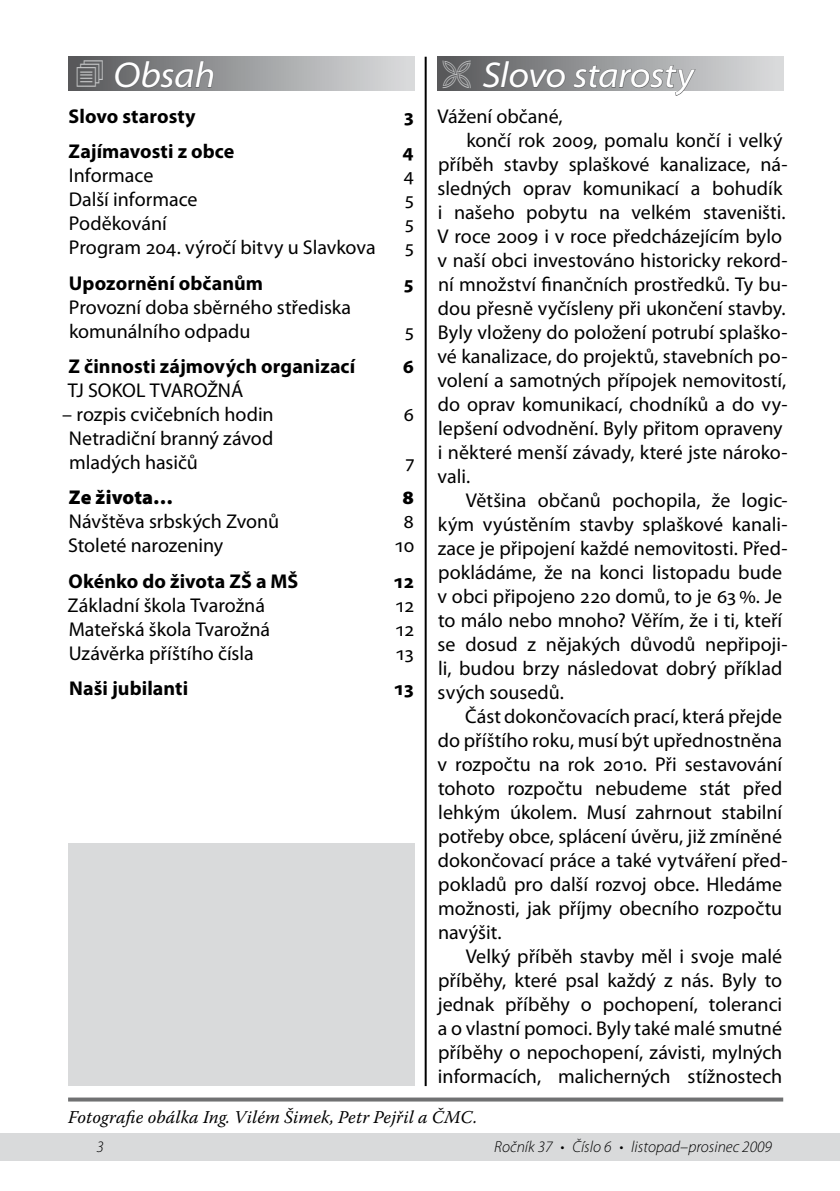
<style>
.page{position:relative;width:840px;height:1191px;background:#fff}
.page>*{position:absolute;margin:0;border:0;box-sizing:border-box;transform-origin:0 0}
.t1{font:italic semi-expanded 36px "Myriad Pro";letter-spacing:-.015em;color:#fff}
.t2{font:20px/24px "Myriad Pro";color:#000}
.t3{font:700 20px "Myriad Pro";letter-spacing:.005em;color:#000}
.t4{font:900 20px "Myriad Pro";letter-spacing:.005em;color:#000}
.t5{font:italic 18px "Warnock Pro";letter-spacing:.005em;color:#000}
.t6{font:italic 300 16px "Myriad Pro";color:#000}
</style>
<div class="page">
<div style="left:0;top:1133px;width:839px;height:28px;background:#d9dadb"></div>
<svg style="left:68px;top:1097px;width:714px;height:4px;background:#838485"></svg>
<div style="left:437px;top:57px;width:345px;height:34px;background:linear-gradient(to right,#57585a,#dddee0)"></div>
<svg style="left:481px;top:60px;width:84px;height:29px;background:#747577"></svg>
<svg style="left:572px;top:64px;width:124px;height:32px;background:#a7a8aa"></svg>
<div style="left:68px;top:57px;width:346px;height:34px;background:linear-gradient(to right,#57585a,#dddee0)"></div>
<svg style="left:114px;top:60px;width:100px;height:29px;background:#77787a"></svg>
<hr style="left:424px;top:57px;width:2px;height:1029px;background:#000">
<div style="left:68px;top:843px;width:346px;height:243px;background:#d9dadb"></div>
<svg style="left:77px;top:60px;width:26px;height:27px"></svg>
<svg style="left:442px;top:59px;width:28px;height:29px"></svg>
<h1 class="t1" style="left:113px;top:56px;width:103px">Obsah</h1>
<h1 class="t1" style="left:482px;top:56px;width:213px">Slovo starosty</h1>
<p class="t3" style="left:69px;top:103px;width:128px">Slovo starosty</p>
<p class="t3" style="left:403px;top:103px;width:13px">3</p>
<p class="t3" style="left:69px;top:138px;width:167px">Zajímavosti z obce</p>
<p class="t3" style="left:402px;top:138px;width:13px">4</p>
<p class="t2" style="left:69px;top:163px;width:86px">Informace</p>
<p class="t2" style="left:403px;top:163px;width:12px">4</p>
<p class="t2" style="left:69px;top:187px;width:130px">Další informace</p>
<p class="t2" style="left:404px;top:187px;width:12px">5</p>
<p class="t2" style="left:69px;top:211px;width:99px">Poděkování</p>
<p class="t2" style="left:404px;top:211px;width:12px">5</p>
<p class="t2" style="left:69px;top:235px;width:308px">Program 204. výročí bitvy u Slavkova</p>
<p class="t2" style="left:404px;top:235px;width:12px">5</p>
<p class="t3" style="left:69px;top:270px;width:196px">Upozornění občanům</p>
<p class="t3" style="left:403px;top:270px;width:13px">5</p>
<p class="t2" style="left:69px;top:294px;width:283px">Provozní doba sběrného střediska komunálního odpadu</p>
<p class="t2" style="left:437px;top:104px;width:127px">Vážení občané,</p>
<p class="t2" style="left:466px;top:128px;width:317px">končí rok 2009, pomalu končí i velký</p>
<p class="t2" style="left:438px;top:152px;width:351px">příběh stavby splaškové kanalizace, ná-</p>
<p class="t2" style="left:437px;top:176px;width:346px">sledných oprav komunikací a bohudík</p>
<p class="t2" style="left:437px;top:200px;width:349px">i našeho pobytu na velkém staveništi.</p>
<p class="t2" style="left:437px;top:224px;width:346px">V roce 2009 i v roce předcházejícím bylo</p>
<p class="t2" style="left:437px;top:248px;width:351px">v naší obci investováno historicky rekord-</p>
<p class="t2" style="left:438px;top:272px;width:351px">ní množství finančních prostředků. Ty bu-</p>
<p class="t2" style="left:437px;top:296px;width:349px">dou přesně vyčísleny při ukončení stavby.</p>
<p class="t2" style="left:437px;top:320px;width:351px">Byly vloženy do položení potrubí splaško-</p>
<p class="t2" style="left:437px;top:344px;width:351px">vé kanalizace, do projektů, stavebních po-</p>
<p class="t2" style="left:437px;top:368px;width:350px">volení a samotných přípojek nemovitostí,</p>
<p class="t2" style="left:437px;top:392px;width:351px">do oprav komunikací, chodníků a do vy-</p>
<p class="t2" style="left:438px;top:416px;width:346px">lepšení odvodnění. Byly přitom opraveny</p>
<p class="t2" style="left:437px;top:440px;width:351px">i některé menší závady, které jste nároko-</p>
<p class="t2" style="left:437px;top:464px;width:34px">vali.</p>
<p class="t2" style="left:465px;top:488px;width:323px">Většina občanů pochopila, že logic-</p>
<p class="t2" style="left:438px;top:512px;width:351px">kým vyústěním stavby splaškové kanali-</p>
<p class="t2" style="left:437px;top:536px;width:351px">zace je připojení každé nemovitosti. Před-</p>
<p class="t2" style="left:438px;top:560px;width:345px">pokládáme, že na konci listopadu bude</p>
<p class="t2" style="left:437px;top:584px;width:346px">v obci připojeno 220 domů, to je 63%. Je</p>
<p class="t2" style="left:438px;top:608px;width:345px">to málo nebo mnoho? Věřím, že i ti, kteří</p>
<p class="t2" style="left:437px;top:632px;width:351px">se dosud z nějakých důvodů nepřipoji-</p>
<p class="t2" style="left:438px;top:656px;width:345px">li, budou brzy následovat dobrý příklad</p>
<p class="t2" style="left:437px;top:680px;width:128px">svých sousedů.</p>
<p class="t2" style="left:465px;top:704px;width:318px">Část dokončovacích prací, která přejde</p>
<p class="t2" style="left:437px;top:728px;width:345px">do příštího roku, musí být upřednostněna</p>
<p class="t2" style="left:437px;top:752px;width:346px">v rozpočtu na rok 2010. Při sestavování</p>
<p class="t2" style="left:438px;top:776px;width:345px">tohoto rozpočtu nebudeme stát před</p>
<p class="t2" style="left:438px;top:800px;width:345px">lehkým úkolem. Musí zahrnout stabilní</p>
<p class="t2" style="left:438px;top:824px;width:345px">potřeby obce, splácení úvěru, již zmíněné</p>
<p class="t2" style="left:437px;top:848px;width:351px">dokončovací práce a také vytváření před-</p>
<p class="t2" style="left:438px;top:872px;width:345px">pokladů pro další rozvoj obce. Hledáme</p>
<p class="t2" style="left:438px;top:896px;width:345px">možnosti, jak příjmy obecního rozpočtu</p>
<p class="t2" style="left:438px;top:920px;width:65px">navýšit.</p>
<p class="t2" style="left:465px;top:944px;width:317px">Velký příběh stavby měl i svoje malé</p>
<p class="t2" style="left:438px;top:968px;width:345px">příběhy, které psal každý z nás. Byly to</p>
<p class="t2" style="left:437px;top:992px;width:345px">jednak příběhy o pochopení, toleranci</p>
<p class="t2" style="left:437px;top:1016px;width:346px">a o vlastní pomoci. Byly také malé smutné</p>
<p class="t2" style="left:438px;top:1040px;width:345px">příběhy o nepochopení, závisti, mylných</p>
<p class="t2" style="left:438px;top:1064px;width:345px">informacích, malicherných stížnostech</p>
<p class="t5" style="left:68px;top:1106px;width:410px">Fotografie obálka Ing. Vilém Šimek, Petr Pejřil a ČMC.</p>
<p class="t2" style="left:404px;top:318px;width:12px">5</p>
<p class="t3" style="left:69px;top:353px;width:288px">Z činnosti zájmových organizací</p>
<p class="t3" style="left:402px;top:353px;width:13px">6</p>
<p class="t2" style="left:68px;top:378px;width:177px">TJ SOKOL TVAROŽNÁ</p>
<p class="t2" style="left:62px;top:402px;width:213px">– rozpis cvičebních hodin</p>
<p class="t2" style="left:403px;top:402px;width:12px">6</p>
<p class="t2" style="left:69px;top:426px;width:206px">Netradiční branný závod mladých hasičů</p>
<p class="t2" style="left:404px;top:450px;width:12px">7</p>
<p class="t4" style="left:69px;top:486px;width:106px">Ze života…</p>
<p class="t4" style="left:402px;top:486px;width:13px">8</p>
<p class="t2" style="left:69px;top:509px;width:211px">Návštěva srbských Zvonů</p>
<p class="t2" style="left:403px;top:509px;width:12px">8</p>
<p class="t2" style="left:68px;top:533px;width:156px">Stoleté narozeniny</p>
<p class="t2" style="left:394px;top:533px;width:22px">10</p>
<p class="t3" style="left:68px;top:568px;width:231px">Okénko do života ZŠ a MŠ</p>
<p class="t3" style="left:393px;top:568px;width:23px">12</p>
<p class="t2" style="left:68px;top:592px;width:199px">Základní škola Tvarožná</p>
<p class="t2" style="left:394px;top:592px;width:21px">12</p>
<p class="t2" style="left:69px;top:616px;width:203px">Mateřská škola Tvarožná</p>
<p class="t2" style="left:394px;top:616px;width:21px">12</p>
<p class="t2" style="left:69px;top:640px;width:186px">Uzávěrka příštího čísla</p>
<p class="t2" style="left:395px;top:640px;width:21px">13</p>
<p class="t3" style="left:69px;top:675px;width:121px">Naši jubilanti</p>
<p class="t3" style="left:393px;top:675px;width:23px">13</p>
<p class="t6" style="left:96px;top:1138px;width:9px">3</p>
<p class="t6" style="left:494px;top:1138px;width:279px">Ročník 37 • Číslo 6 • listopad–prosinec 2009</p>
</div>
